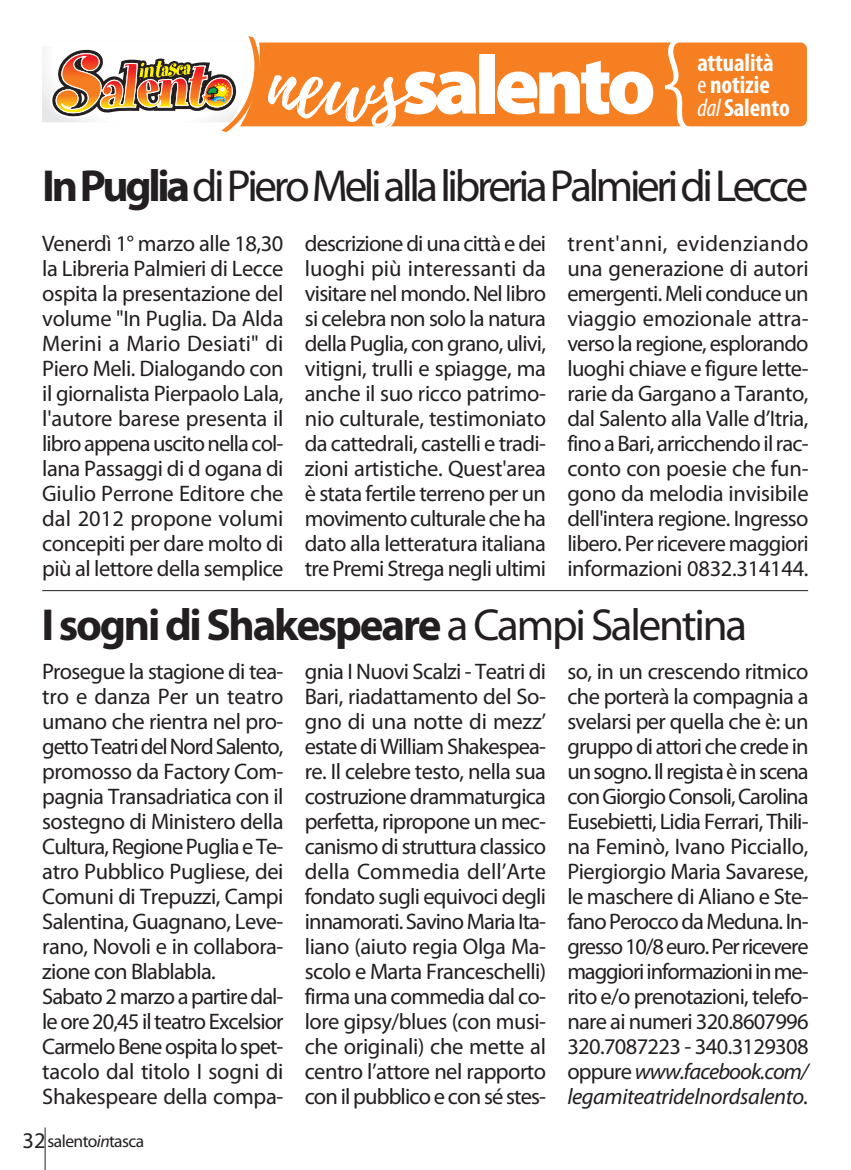
<style>
.page{position:relative;width:851px;height:1170px;background:#fff}
.page>*{position:absolute;margin:0;border:0;box-sizing:border-box;transform-origin:0 0}
.t1{font:900 83.5px "Myriad Pro";letter-spacing:-.06em;color:#fff}
.t2{font:45px "Myriad Pro";letter-spacing:-.075em;color:#231f20}
.t3{font:700 45px "Myriad Pro";letter-spacing:-.05em;color:#231f20}
.t4{font:700 condensed 25px/22.2px "Myriad Pro";letter-spacing:-.005em;color:#fff}
.t5{font:22.5px/25px "Myriad Pro";letter-spacing:-.025em;color:#231f20;text-align:justify}
.t6{font:17.5px "Myriad Pro";letter-spacing:-.035em;color:#231f20}
.s1{font-family:"Playlist Script";font-weight:400;font-size:90px}
.s2{font-weight:400}
.s3{font-weight:400;font-style:italic}
.s4{font-weight:700}
.s5{font-style:italic}
.s6{font-size:22.5px}
</style>
<div class="page">
<div style="left:41px;top:42px;width:766px;height:85px;background:#f57f21;border-radius:7px"></div>
<div style="left:41px;top:41px;width:767px;height:87px;border:1px solid #fff;border-radius:7px"></div>
<svg style="left:41px;top:36px;width:222px;height:96px"></svg>
<hr style="left:42px;top:590px;width:766px;height:1px;background:#231f20">
<svg style="left:44px;top:1127px;width:2px;height:42px"></svg>
<svg style="left:658px;top:41px;width:39px;height:87px"></svg>
<h1 class="t1" style="left:268px;top:54px;width:389px"><span class="s1">news</span>salento</h1>
<p class="t4" style="left:697px;top:54px;width:94px">attualità<br><span class="s2">e</span> notizie <span class="s3">dal</span> Salento</p>
<h2 class="t2" style="left:42px;top:169px;width:767px"><span class="s4">In Puglia</span> di Piero Meli alla libreria Palmieri di Lecce</h2>
<p class="t5" style="left:42px;top:232px;width:243px">Venerdì 1° marzo alle 18,30 la Libreria Palmieri di Lecce ospita la presentazione del volume "In Puglia. Da Alda Merini a Mario Desiati" di Piero Meli. Dialogando con il giornalista Pierpaolo Lala, l'autore barese presenta il libro appena uscito nella col&shy;lana Passaggi di d ogana di Giulio Perrone Editore che dal 2012 propone volumi concepiti per dare molto di più al lettore della semplice</p>
<p class="t5" style="left:305px;top:232px;width:243px">descrizione di una città e dei luoghi più interessanti da visitare nel mondo. Nel libro si celebra non solo la natura della Puglia, con grano, ulivi, vitigni, trulli e spiagge, ma anche il suo ricco patrimo&shy;nio culturale, testimoniato da cattedrali, castelli e tradi&shy;zioni artistiche. Quest'area è stata fertile terreno per un movimento culturale che ha dato alla letteratura italiana tre Premi Strega negli ultimi</p>
<p class="t5" style="left:567px;top:232px;width:243px">trent'anni, evidenziando una generazione di autori emergenti. Meli conduce un viaggio emozionale attra&shy;verso la regione, esplorando luoghi chiave e figure lette&shy;rarie da Gargano a Taranto, dal Salento alla Valle d’Itria, fino a Bari, arricchendo il rac&shy;conto con poesie che fun&shy;gono da melodia invisibile dell'intera regione. Ingresso libero. Per ricevere maggiori informazioni 0832.314144.</p>
<h2 class="t3" style="left:41px;top:607px;width:707px">I sogni di Shakespeare <span class="s2">a Campi Salentina</span></h2>
<p class="t5" style="left:42px;top:660px;width:243px;text-align:left">Prosegue la stagione di tea&shy;tro e danza Per un teatro umano che rientra nel pro&shy;getto Teatri del Nord Salento, promosso da Factory Com&shy;pagnia Transadriatica con il sostegno di Ministero della<br>Cultura, Regione Puglia e Te&shy;atro Pubblico Pugliese, dei<br>Comuni di Trepuzzi, Campi<br>Salentina, Guagnano, Leve&shy;rano, Novoli e in collabora&shy;zione con Blablabla.<br>Sabato 2 marzo a partire dal&shy;le ore 20,45 il teatro Excelsior<br>Carmelo Bene ospita lo spet&shy;tacolo dal titolo I sogni di<br>Shakespeare della compa-</p>
<p class="t5" style="left:305px;top:660px;width:243px">gnia I Nuovi Scalzi - Teatri di Bari, riadattamento del So&shy;gno di una notte di mezz’ estate di William Shakespea&shy;re. Il celebre testo, nella sua costruzione drammaturgica perfetta, ripropone un mec&shy;canismo di struttura classico della Commedia dell’Arte fondato sugli equivoci degli innamorati. Savino Maria Ita&shy;liano (aiuto regia Olga Ma&shy;scolo e Marta Franceschelli) firma una commedia dal co&shy;lore gipsy/blues (con musi&shy;che originali) che mette al centro l’attore nel rapporto con il pubblico e con sé stes-</p>
<p class="t5" style="left:567px;top:660px;width:243px">so, in un crescendo ritmico che porterà la compagnia a svelarsi per quella che è: un gruppo di attori che crede in un sogno. Il regista è in scena con Giorgio Consoli, Carolina Eusebietti, Lidia Ferrari, Thili&shy;na Feminò, Ivano Picciallo, Piergiorgio Maria Savarese, le maschere di Aliano e Ste&shy;fano Perocco da Meduna. In&shy;gresso 10/8 euro. Per ricevere maggiori informazioni in me&shy;rito e/o prenotazioni, telefo&shy;nare ai numeri 320.8607996<br>320.7087223 - 340.3129308 oppure <span class="s5">www.facebook.com/ legamiteatridelnordsalento.</span></p>
<p class="t6" style="left:23px;top:1133px;width:123px"><span class="s6">32</span>salento<span class="s5">in</span>tasca</p>
</div>
